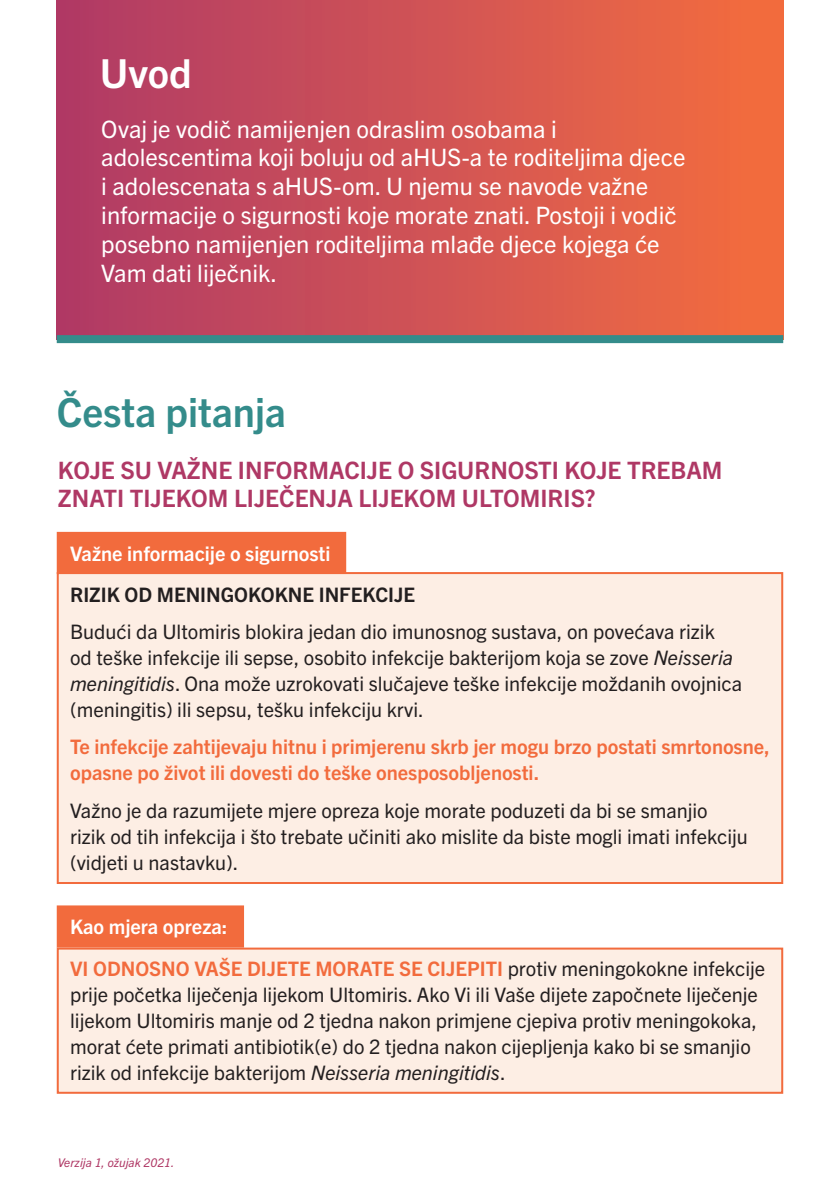
<style>
.page{position:relative;width:840px;height:1191px;background:#fff}
.page>*{position:absolute;margin:0;border:0;box-sizing:border-box;transform-origin:0 0}
.t1{font:700 40px "Trade Gothic Next LT Pro";color:#348c8b}
.t2{font:700 40px "Trade Gothic Next LT Pro";color:#fff}
.t3{font:24px/28.8px "Trade Gothic Next LT Pro";color:#fff}
.t4{font:700 24px/28.8px "Trade Gothic Next LT Pro";color:#af3865}
.t5{font:20px/26px "Trade Gothic Next LT Pro";color:#231f20}
.t6{font:700 20px/26px "Trade Gothic Next LT Pro";color:#f26b3d}
.t7{font:700 20px "Trade Gothic Next LT Pro";color:#fff}
.t8{font:700 20px "Trade Gothic Next LT Pro";color:#231f20}
.t9{font:italic 12px "Trade Gothic Next LT Pro";color:#af3865}
.s1{font-style:italic}
.s2{font-weight:700;color:#f26b3d}
</style>
<div class="page">
<div style="left:57px;top:0;width:725px;height:339px;background:linear-gradient(to right,#ae3968,#f36d3f)"></div>
<div style="left:61px;top:335px;width:717px;height:8px;background:#348c8b"></div>
<div style="left:58px;top:573px;width:723px;height:310px;background:#fdeee4"></div>
<div style="left:57px;top:572px;width:725px;height:312px;border:2px solid #f26b3d"></div>
<div style="left:58px;top:533px;width:287px;height:40px;background:#f26b3d"></div>
<div style="left:57px;top:532px;width:289px;height:42px;border:2px solid #f26b3d"></div>
<div style="left:58px;top:948px;width:723px;height:144px;background:#fdeee4"></div>
<div style="left:57px;top:947px;width:725px;height:146px;border:2px solid #f26b3d"></div>
<div style="left:58px;top:906px;width:185px;height:40px;background:#f26b3d"></div>
<div style="left:57px;top:905px;width:187px;height:42px;border:2px solid #f26b3d"></div>
<p class="t2" style="left:100px;top:45px;width:93px">Uvod</p>
<p class="t3" style="left:101px;top:113px;width:585px">Ovaj je vodič namijenjen odraslim osobama i adolescentima koji boluju od aHUS-a te roditeljima djece i adolescenata s aHUS-om. U njemu se navode važne informacije o sigurnosti koje morate znati. Postoji i vodič posebno namijenjen roditeljima mlađe djece kojega će Vam dati liječnik.</p>
<p class="t1" style="left:57px;top:385px;width:230px">Česta pitanja</p>
<p class="t4" style="left:58px;top:454px;width:665px">KOJE SU VAŽNE INFORMACIJE O SIGURNOSTI KOJE TREBAM<br>ZNATI TIJEKOM LIJEČENJA LIJEKOM ULTOMIRIS?</p>
<p class="t7" style="left:70px;top:539px;width:262px">Važne informacije o sigurnosti</p>
<p class="t8" style="left:70px;top:580px;width:346px">RIZIK OD MENINGOKOKNE INFEKCIJE</p>
<p class="t5" style="left:70px;top:617px;width:673px">Budući da Ultomiris blokira jedan dio imunosnog sustava, on povećava rizik<br>od teške infekcije ili sepse, osobito infekcije bakterijom koja se zove <span class="s1">Neisseria meningitidis</span>. Ona može uzrokovati slučajeve teške infekcije moždanih ovojnica (meningitis) ili sepsu, tešku infekciju krvi.</p>
<p class="t6" style="left:70px;top:733px;width:700px">Te infekcije zahtijevaju hitnu i primjerenu skrb jer mogu brzo postati smrtonosne, opasne po život ili dovesti do teške onesposobljenosti.</p>
<p class="t5" style="left:70px;top:796px;width:679px">Važno je da razumijete mjere opreza koje morate poduzeti da bi se smanjio rizik od tih infekcija i što trebate učiniti ako mislite da biste mogli imati infekciju (vidjeti u nastavku).</p>
<p class="t7" style="left:70px;top:913px;width:159px">Kao mjera opreza:</p>
<p class="t5" style="left:70px;top:954px;width:696px"><span class="s2">VI ODNOSNO VAŠE DIJETE MORATE SE CIJEPITI</span> protiv meningokokne infekcije prije početka liječenja lijekom Ultomiris. Ako Vi ili Vaše dijete započnete liječenje lijekom Ultomiris manje od 2 tjedna nakon primjene cjepiva protiv meningokoka, morat ćete primati antibiotik(e) do 2 tjedna nakon cijepljenja kako bi se smanjio rizik od infekcije bakterijom <span class="s1">Neisseria meningitidis</span>.</p>
<p class="t9" style="left:58px;top:1154px;width:118px">Verzija 1, ožujak 2021.</p>
</div>
